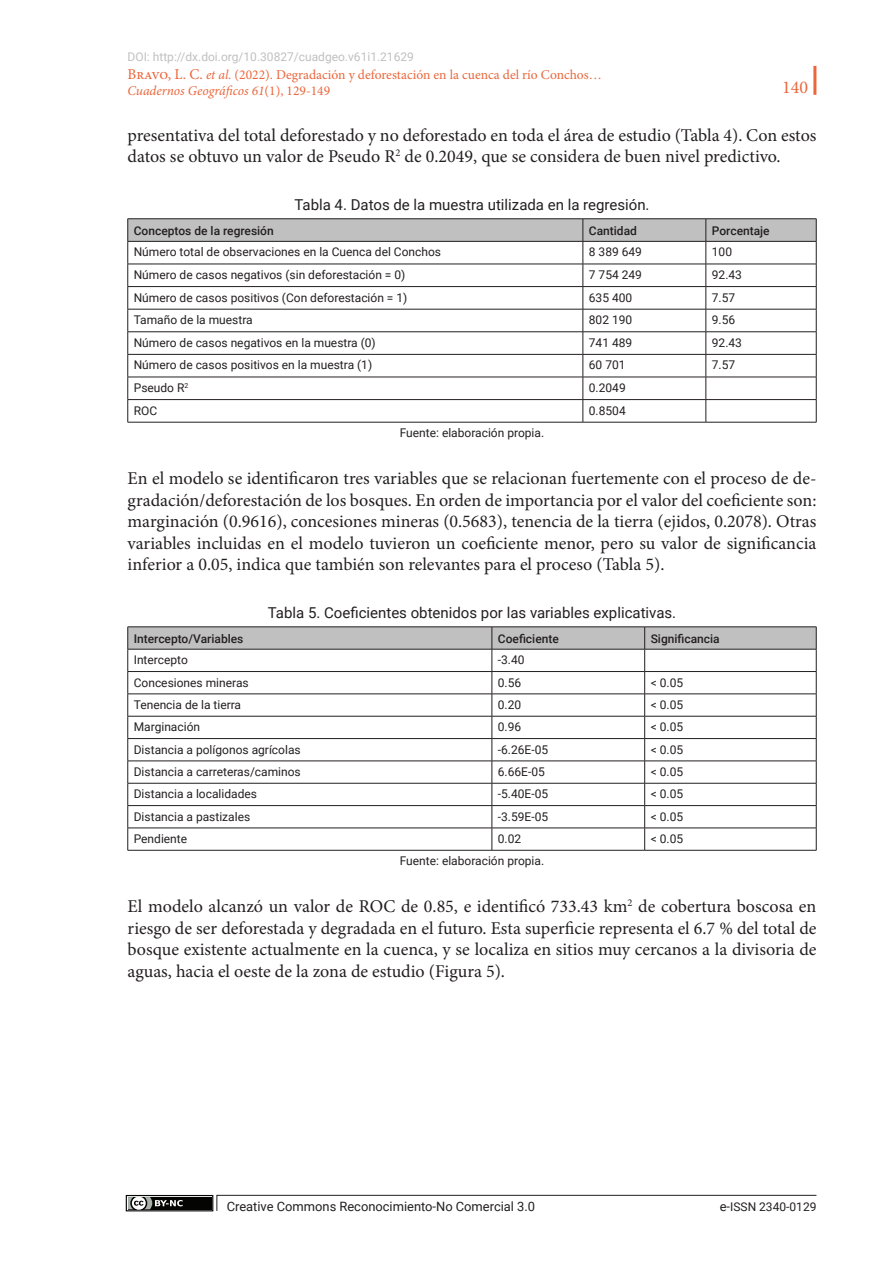
<style>
.page{position:relative;width:893px;height:1263px;background:#fff}
.page>*{position:absolute;margin:0;border:0;box-sizing:border-box;transform-origin:0 0}
.t1{font:18px/21.6px "Minion Pro";color:#231f20;text-align:justify}
.t2{font:18px "Minion Pro";color:#ea663b}
.sps_tablas_titulo{font:15px "Roboto";color:#231f20}
.t3{font:13.5px/16.2px "Minion Pro";color:#ea663b}
.t4{font:12.9px "Roboto";color:#231f20}
.sps_tablas_texto{font:12px "Roboto";color:#231f20}
.sps_tablas_epig{font:500 12px "Roboto";color:#231f20}
.t5{font:12px "Roboto";color:#c0c0c0}
.sps_tablas_notas{font:12px "Roboto";color:#231f20}
.s1{font-size:15px}
.s2{font-style:italic}
.s3{font-size:12.9px}
</style>
<div class="page">
<hr style="left:813px;top:66px;width:3px;height:29px;background:#ea663b">
<svg style="left:216px;top:1195px;width:601px;height:16px"></svg>
<div style="left:126px;top:1195px;width:87px;height:16px;border:1px solid #040503"></div>
<div style="left:128px;top:1197px;width:83px;height:12px;background:#040503"></div>
<svg style="left:128px;top:1197px;width:55px;height:12px"></svg>
<hr style="left:128px;top:218px;width:455px;height:1px;background:#231f20">
<hr style="left:583px;top:218px;width:123px;height:1px;background:#231f20">
<hr style="left:706px;top:218px;width:110px;height:1px;background:#231f20">
<svg style="left:128px;top:219px;width:689px;height:203px"></svg>
<hr style="left:128px;top:422px;width:455px;height:1px;background:#231f20">
<hr style="left:583px;top:422px;width:123px;height:1px;background:#231f20">
<hr style="left:706px;top:422px;width:110px;height:1px;background:#231f20">
<svg style="left:128px;top:627px;width:689px;height:223px"></svg>
<hr style="left:128px;top:850px;width:364px;height:1px;background:#231f20">
<hr style="left:492px;top:850px;width:153px;height:1px;background:#231f20">
<hr style="left:645px;top:850px;width:171px;height:1px;background:#231f20">
<p class="t5" style="left:128px;top:48px;width:288px">DOI: http://dx.doi.org/10.30827/cuadgeo.v61i1.21629</p>
<p class="t3" style="left:128px;top:66px;width:476px"><span class="s1">Bravo, L. C.</span> <span class="s2">et al.</span> (2022). Degradación y deforestación en la cuenca del río Conchos…<br><span class="s2">Cuadernos Geográficos 61</span>(1), 129-149</p>
<p class="t1" style="left:128px;top:124px;width:690px">presentativa del total deforestado y no deforestado en toda el área de estudio (Tabla 4). Con estos datos se obtuvo un valor de Pseudo R<sup>2</sup> de 0.2049, que se considera de buen nivel predictivo.</p>
<p class="sps_tablas_titulo" style="left:294px;top:194px;width:357px">Tabla 4. Datos de la muestra utilizada en la regresión.</p>
<p class="sps_tablas_epig" style="left:134px;top:222px;width:142px">Conceptos de la regresión</p>
<p class="sps_tablas_epig" style="left:589px;top:222px;width:50px">Cantidad</p>
<p class="sps_tablas_epig" style="left:712px;top:222px;width:59px">Porcentaje</p>
<p class="sps_tablas_texto" style="left:134px;top:244px;width:309px">Número total de observaciones en la Cuenca del Conchos</p>
<p class="sps_tablas_texto" style="left:589px;top:244px;width:55px">8 389 649</p>
<p class="sps_tablas_texto" style="left:712px;top:244px;width:22px">100</p>
<p class="sps_tablas_texto" style="left:134px;top:266px;width:273px">Número de casos negativos (sin deforestación = 0)</p>
<p class="sps_tablas_texto" style="left:589px;top:266px;width:55px">7 754 249</p>
<p class="sps_tablas_texto" style="left:712px;top:266px;width:32px">92.43</p>
<p class="sps_tablas_texto" style="left:134px;top:289px;width:275px">Número de casos positivos (Con deforestación = 1)</p>
<p class="sps_tablas_texto" style="left:589px;top:289px;width:45px">635 400</p>
<p class="sps_tablas_texto" style="left:712px;top:289px;width:25px">7.57</p>
<p class="sps_tablas_texto" style="left:134px;top:311px;width:120px">Tamaño de la muestra</p>
<p class="sps_tablas_texto" style="left:589px;top:311px;width:45px">802 190</p>
<p class="sps_tablas_texto" style="left:712px;top:311px;width:25px">9.56</p>
<p class="sps_tablas_texto" style="left:134px;top:334px;width:244px">Número de casos negativos en la muestra (0)</p>
<p class="sps_tablas_texto" style="left:589px;top:334px;width:45px">741 489</p>
<p class="sps_tablas_texto" style="left:712px;top:334px;width:32px">92.43</p>
<p class="sps_tablas_texto" style="left:134px;top:357px;width:240px">Número de casos positivos en la muestra (1)</p>
<p class="sps_tablas_texto" style="left:589px;top:357px;width:38px">60 701</p>
<p class="sps_tablas_texto" style="left:712px;top:357px;width:25px">7.57</p>
<p class="sps_tablas_texto" style="left:134px;top:379px;width:56px">Pseudo R<sup>2</sup></p>
<p class="sps_tablas_texto" style="left:589px;top:379px;width:38px">0.2049</p>
<p class="sps_tablas_texto" style="left:134px;top:402px;width:25px">ROC</p>
<p class="sps_tablas_texto" style="left:589px;top:402px;width:38px">0.8504</p>
<p class="sps_tablas_notas" style="left:400px;top:424px;width:146px">Fuente: elaboración propia.</p>
<p class="t1" style="left:128px;top:467px;width:690px">En el modelo se identificaron tres variables que se relacionan fuertemente con el proceso de de&shy;gradación/deforestación de los bosques. En orden de importancia por el valor del coeficiente son: marginación (0.9616), concesiones mineras (0.5683), tenencia de la tierra (ejidos, 0.2078). Otras variables incluidas en el modelo tuvieron un coeficiente menor, pero su valor de significancia inferior a 0.05, indica que también son relevantes para el proceso (Tabla 5).</p>
<p class="sps_tablas_titulo" style="left:268px;top:602px;width:410px">Tabla 5. Coeficientes obtenidos por las variables explicativas.</p>
<p class="sps_tablas_epig" style="left:134px;top:630px;width:111px">Intercepto/Variables</p>
<p class="sps_tablas_epig" style="left:498px;top:630px;width:62px">Coeficiente</p>
<p class="sps_tablas_epig" style="left:651px;top:630px;width:71px">Significancia</p>
<p class="sps_tablas_texto" style="left:134px;top:651px;width:56px">Intercepto</p>
<p class="sps_tablas_texto" style="left:498px;top:651px;width:28px">-3.40</p>
<p class="sps_tablas_texto" style="left:134px;top:674px;width:116px">Concesiones mineras</p>
<p class="sps_tablas_texto" style="left:498px;top:674px;width:25px">0.56</p>
<p class="sps_tablas_texto" style="left:651px;top:674px;width:34px">&lt; 0.05</p>
<p class="sps_tablas_texto" style="left:134px;top:696px;width:109px">Tenencia de la tierra</p>
<p class="sps_tablas_texto" style="left:498px;top:696px;width:25px">0.20</p>
<p class="sps_tablas_texto" style="left:651px;top:696px;width:34px">&lt; 0.05</p>
<p class="sps_tablas_texto" style="left:134px;top:718px;width:68px">Marginación</p>
<p class="sps_tablas_texto" style="left:498px;top:718px;width:25px">0.96</p>
<p class="sps_tablas_texto" style="left:651px;top:718px;width:34px">&lt; 0.05</p>
<p class="sps_tablas_texto" style="left:134px;top:741px;width:168px">Distancia a polígonos agrícolas</p>
<p class="sps_tablas_texto" style="left:498px;top:741px;width:52px">-6.26E-05</p>
<p class="sps_tablas_texto" style="left:651px;top:741px;width:34px">&lt; 0.05</p>
<p class="sps_tablas_texto" style="left:134px;top:763px;width:169px">Distancia a carreteras/caminos</p>
<p class="sps_tablas_texto" style="left:498px;top:763px;width:49px">6.66E-05</p>
<p class="sps_tablas_texto" style="left:651px;top:763px;width:34px">&lt; 0.05</p>
<p class="sps_tablas_texto" style="left:134px;top:785px;width:125px">Distancia a localidades</p>
<p class="sps_tablas_texto" style="left:498px;top:785px;width:52px">-5.40E-05</p>
<p class="sps_tablas_texto" style="left:651px;top:785px;width:34px">&lt; 0.05</p>
<p class="sps_tablas_texto" style="left:134px;top:808px;width:118px">Distancia a pastizales</p>
<p class="sps_tablas_texto" style="left:498px;top:808px;width:52px">-3.59E-05</p>
<p class="sps_tablas_texto" style="left:651px;top:808px;width:34px">&lt; 0.05</p>
<p class="sps_tablas_texto" style="left:134px;top:830px;width:55px">Pendiente</p>
<p class="sps_tablas_texto" style="left:498px;top:830px;width:25px">0.02</p>
<p class="sps_tablas_texto" style="left:651px;top:830px;width:34px">&lt; 0.05</p>
<p class="sps_tablas_notas" style="left:400px;top:852px;width:146px">Fuente: elaboración propia.</p>
<p class="t1" style="left:128px;top:895px;width:690px">El modelo alcanzó un valor de ROC de 0.85, e identificó 733.43 km<sup>2</sup> de cobertura boscosa en riesgo de ser deforestada y degradada en el futuro. Esta superficie representa el 6.7 % del total de bosque existente actualmente en la cuenca, y se localiza en sitios muy cercanos a la divisoria de aguas, hacia el oeste de la zona de estudio (Figura 5).</p>
<p class="t2" style="left:782px;top:75px;width:27px">140</p>
<p class="t4" style="left:227px;top:1197px;width:310px">Creative Commons Reconocimiento-No Comercial 3.0</p>
<p class="sps_tablas_texto" style="left:720px;top:1198px;width:98px"><span class="s3">e-</span>ISSN 2340-0129</p>
</div>
